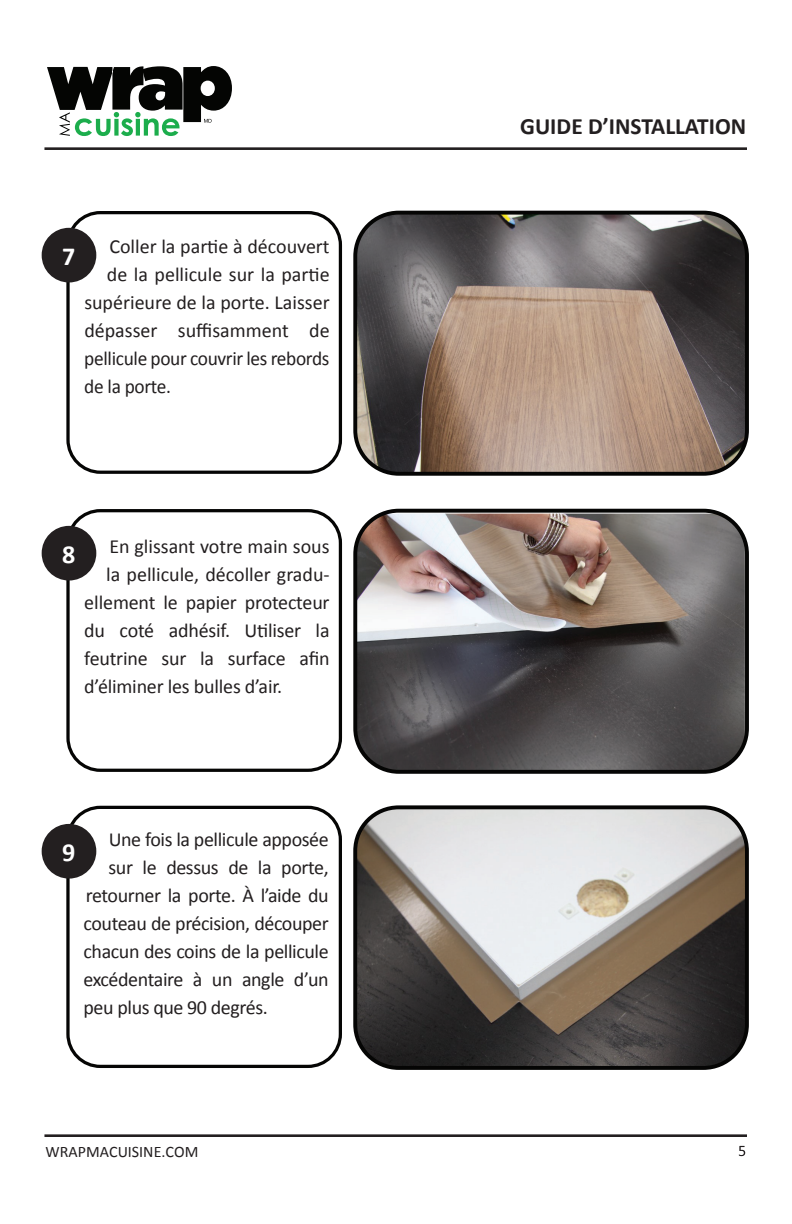
<style>
.page{position:relative;width:792px;height:1224px;background:#fff}
.page>*{position:absolute;margin:0;border:0;box-sizing:border-box;transform-origin:0 0}
.t1{font:700 26px "Calibri";color:#fff}
.t2{font:700 23.4px "Calibri";color:#231f20}
.t3{font:20px "Calibri";letter-spacing:-.01em;color:#231f20}
.t4{font:16px "Calibri";color:#231f20}
</style>
<div class="page">
<img style="left:358px;top:810px;width:386px;height:255px">
<div style="left:66px;top:806px;width:276px;height:262px;border:3px solid #050504;border-radius:32px"></div>
<div style="left:353px;top:805px;width:396px;height:265px;border:4px solid #050504;border-radius:43px"></div>
<img style="left:358px;top:216px;width:386px;height:255px">
<div style="left:66px;top:211px;width:276px;height:263px;border:3px solid #050504;border-radius:32px"></div>
<div style="left:353px;top:211px;width:396px;height:265px;border:4px solid #050504;border-radius:44px"></div>
<img style="left:358px;top:514px;width:386px;height:255px">
<div style="left:66px;top:509px;width:276px;height:263px;border:3px solid #050504;border-radius:32px"></div>
<div style="left:353px;top:509px;width:396px;height:265px;border:4px solid #050504;border-radius:44px"></div>
<hr style="left:44px;top:1134px;width:703px;height:3px;background:#231f20">
<hr style="left:44px;top:147px;width:703px;height:3px;background:#231f20">
<svg style="left:739px;top:1146px;width:6px;height:10px"></svg>
<div style="left:43px;top:229px;width:52px;height:52px;background:#231f20;border-radius:50%"></div>
<div style="left:42px;top:228px;width:54px;height:54px;border:3px solid #231f20;border-radius:50%"></div>
<div style="left:43px;top:527px;width:52px;height:52px;background:#231f20;border-radius:50%"></div>
<div style="left:42px;top:526px;width:54px;height:55px;border:3px solid #231f20;border-radius:50%"></div>
<div style="left:43px;top:826px;width:52px;height:51px;background:#231f20;border-radius:50%"></div>
<div style="left:42px;top:824px;width:54px;height:55px;border:3px solid #231f20;border-radius:50%"></div>
<svg style="left:47px;top:66px;width:185px;height:70px"></svg>
<h1 class="t1" style="left:62px;top:240px;width:15px">7</h1>
<p class="t3" style="left:109px;top:234px;width:222px">Coller la partie à découvert</p>
<p class="t3" style="left:107px;top:262px;width:224px">de la pellicule sur la partie</p>
<p class="t3" style="left:84px;top:290px;width:247px">supérieure de la porte. Laisser</p>
<p class="t3" style="left:84px;top:318px;width:247px">dépasser suffisamment de</p>
<p class="t3" style="left:84px;top:346px;width:247px">pellicule pour couvrir les rebords</p>
<p class="t3" style="left:84px;top:374px;width:88px">de la porte.</p>
<h1 class="t1" style="left:62px;top:538px;width:15px">8</h1>
<p class="t3" style="left:109px;top:534px;width:222px">En glissant votre main sous</p>
<p class="t3" style="left:106px;top:562px;width:225px">la pellicule, décoller gradu-</p>
<p class="t3" style="left:84px;top:590px;width:247px">ellement le papier protecteur</p>
<p class="t3" style="left:84px;top:618px;width:247px">du coté adhésif. Utiliser la</p>
<p class="t3" style="left:84px;top:646px;width:247px">feutrine sur la surface afin</p>
<p class="t3" style="left:84px;top:674px;width:199px">d’éliminer les bulles d’air.</p>
<h1 class="t1" style="left:62px;top:836px;width:15px">9</h1>
<p class="t3" style="left:109px;top:827px;width:222px">Une fois la pellicule apposée</p>
<p class="t3" style="left:109px;top:855px;width:222px">sur le dessus de la porte,</p>
<p class="t3" style="left:86px;top:883px;width:245px">retourner la porte. À l’aide du</p>
<p class="t3" style="left:84px;top:911px;width:247px">couteau de précision, découper</p>
<p class="t3" style="left:84px;top:939px;width:247px">chacun des coins de la pellicule</p>
<p class="t3" style="left:84px;top:967px;width:247px">excédentaire à un angle d’un</p>
<p class="t3" style="left:84px;top:995px;width:186px">peu plus que 90 degrés.</p>
<p class="t4" style="left:46px;top:1141px;width:154px">WRAPMACUISINE.COM</p>
<p class="t2" style="left:520px;top:111px;width:228px">GUIDE D’INSTALLATION</p>
</div>
